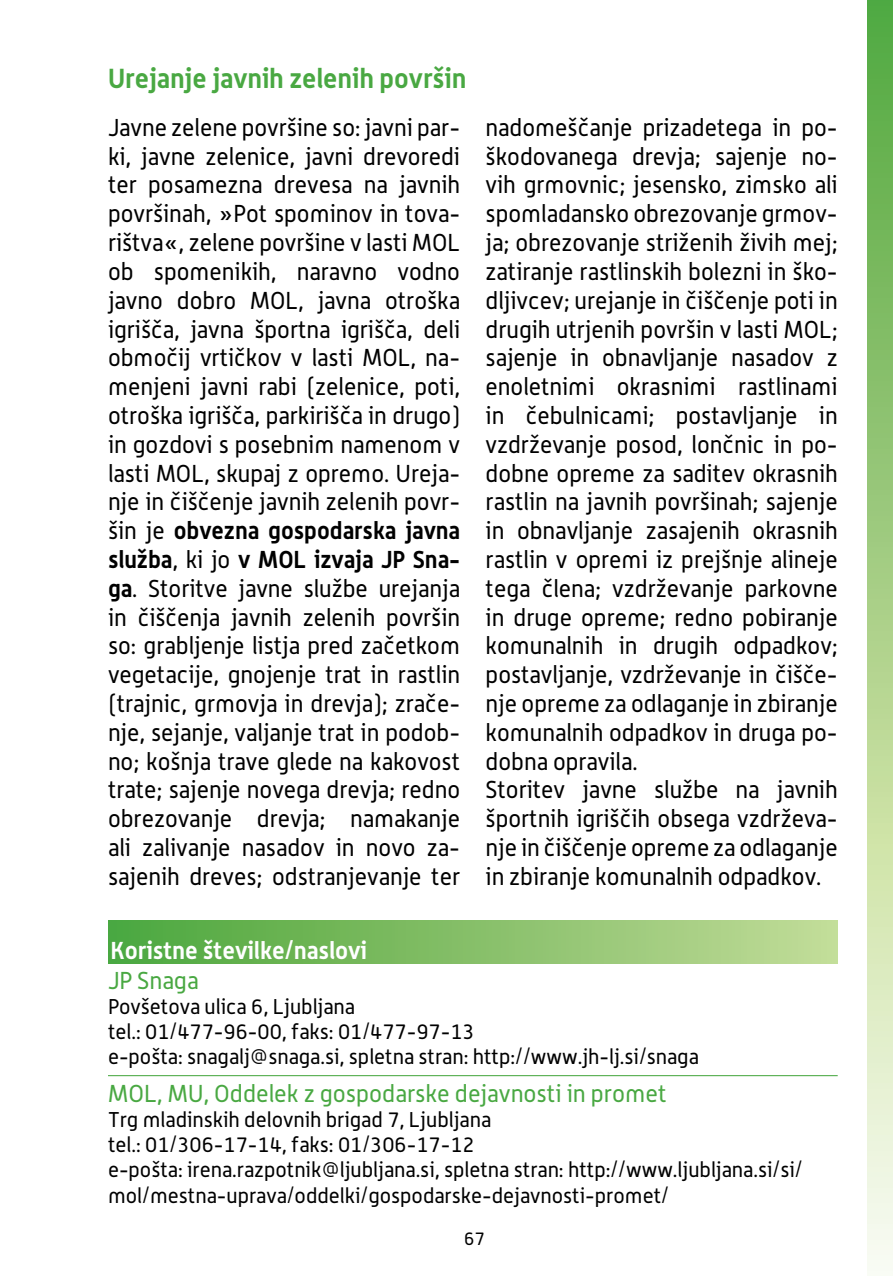
<style>
.page{position:relative;width:893px;height:1276px;background:#fff}
.page>*{position:absolute;margin:0;border:0;box-sizing:border-box;transform-origin:0 0}
.t1{font:700 27px "Alwyn OT";color:#49a842}
.t2{font:24px/28.8px "Alwyn OT";color:#000;text-align:justify}
.t3{font:24px "Alwyn OT";color:#49a842}
.t4{font:700 24px "Alwyn OT";color:#fff}
.t5{font:21px/25.2px "Alwyn OT";color:#000}
.t6{font:18px "Alwyn OT";color:#000}
.s1{font-weight:700}
</style>
<div class="page">
<div style="left:868px;top:0;width:25px;height:1276px;background:linear-gradient(to bottom,#55a738,#fffeeb)"></div>
<hr style="left:108px;top:1075px;width:730px;height:1px;background:#49a842">
<div style="left:108px;top:921px;width:730px;height:42px;background:linear-gradient(to right,#4ba63c,#c2db98)"></div>
<p class="t1" style="left:108px;top:62px;width:360px">Urejanje javnih zelenih površin</p>
<p class="t2" style="left:108px;top:113px;width:354px">Javne zelene površine so: javni par&shy;ki, javne zelenice, javni drevoredi ter posamezna drevesa na javnih površinah, »Pot spominov in tova&shy;rištva«, zelene površine v lasti MOL ob spomenikih, naravno vodno javno dobro MOL, javna otroška igrišča, javna športna igrišča, deli območij vrtičkov v lasti MOL, na&shy;menjeni javni rabi (zelenice, poti, otroška igrišča, parkirišča in drugo) in gozdovi s posebnim namenom v lasti MOL, skupaj z opremo. Ureja&shy;nje in čiščenje javnih zelenih povr&shy;šin je <span class="s1">obvezna gospodarska javna služba</span>, ki jo <span class="s1">v MOL izvaja JP Sna&shy;ga</span>. Storitve javne službe urejanja in čiščenja javnih zelenih površin so: grabljenje listja pred začetkom vegetacije, gnojenje trat in rastlin (trajnic, grmovja in drevja); zrače&shy;nje, sejanje, valjanje trat in podob&shy;no; košnja trave glede na kakovost trate; sajenje novega drevja; redno obrezovanje drevja; namakanje ali zalivanje nasadov in novo za&shy;sajenih dreves; odstranjevanje ter</p>
<p class="t2" style="left:486px;top:113px;width:354px;text-align:left">nadomeščanje prizadetega in po&shy;škodovanega drevja; sajenje no&shy;vih grmovnic; jesensko, zimsko ali spomladansko obrezovanje grmov&shy;ja; obrezovanje striženih živih mej; zatiranje rastlinskih bolezni in ško&shy;dljivcev; urejanje in čiščenje poti in drugih utrjenih površin v lasti MOL; sajenje in obnavljanje nasadov z enoletnimi okrasnimi rastlinami in čebulnicami; postavljanje in vzdrževanje posod, lončnic in po&shy;dobne opreme za saditev okrasnih rastlin na javnih površinah; sajenje in obnavljanje zasajenih okrasnih rastlin v opremi iz prejšnje alineje tega člena; vzdrževanje parkovne in druge opreme; redno pobiranje komunalnih in drugih odpadkov; postavljanje, vzdrževanje in čišče&shy;nje opreme za odlaganje in zbiranje komunalnih odpadkov in druga po&shy;dobna opravila.<br>Storitev javne službe na javnih športnih igriščih obsega vzdrževa&shy;nje in čiščenje opreme za odlaganje in zbiranje komunalnih odpadkov.</p>
<p class="t4" style="left:111px;top:935px;width:258px">Koristne številke/naslovi</p>
<p class="t3" style="left:108px;top:966px;width:92px">JP Snaga</p>
<p class="t5" style="left:108px;top:994px;width:592px">Povšetova ulica 6, Ljubljana<br>tel.: 01/477-96-00, faks: 01/477-97-13<br>e-pošta: snagalj@snaga.si, spletna stran: http://www.jh-lj.si/snaga</p>
<p class="t3" style="left:108px;top:1079px;width:560px">MOL, MU, Oddelek z gospodarske dejavnosti in promet</p>
<p class="t5" style="left:108px;top:1107px;width:696px">Trg mladinskih delovnih brigad 7, Ljubljana<br>tel.: 01/306-17-14, faks: 01/306-17-12<br>e-pošta: irena.razpotnik@ljubljana.si, spletna stran: http://www.ljubljana.si/si/ mol/mestna-uprava/oddelki/gospodarske-dejavnosti-promet/</p>
<p class="t6" style="left:464px;top:1228px;width:22px">67</p>
</div>
